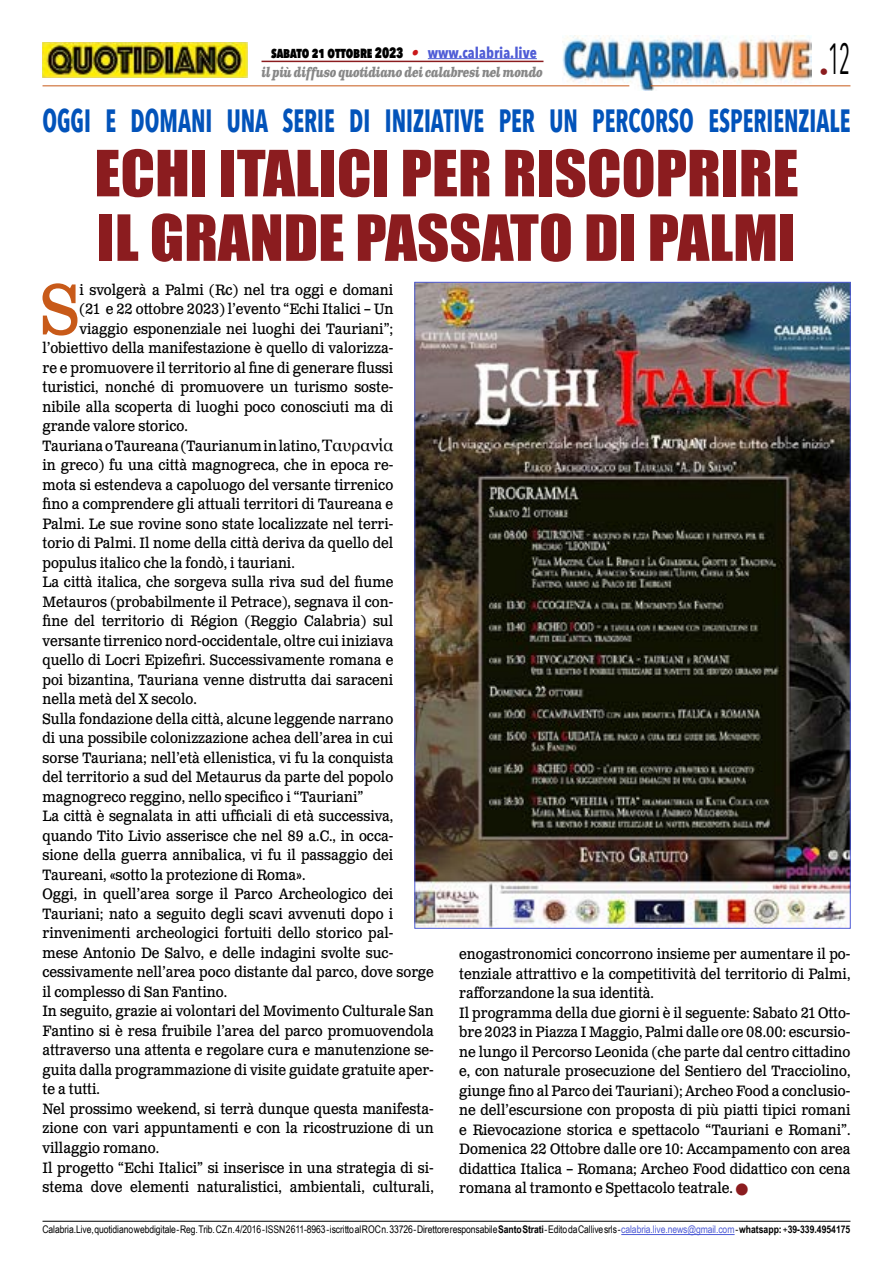
<style>
.page{position:relative;width:893px;height:1263px;background:#fff}
.page>*{position:absolute;margin:0;border:0;box-sizing:border-box;transform-origin:0 0}
.t1{font:71.25px "Clarendon Text Pro";color:#c85a19;scale:.9 1}
.t2{font:58.8px/64.5px "Impact";color:#8b1c1f;scale:1.06 1}
.t3{font:43.5px "Avenir Next Condensed";color:#000;scale:.55 1}
.t4{font:700 32.1px "Avenir Next Condensed";color:#0253ba;scale:.75 1}
.t5{font:15px/19.5px "Clarendon Text Pro";color:#000;scale:.9 1}
.t6{font:800 15px "Avenir Next Condensed";letter-spacing:-.01em;color:#000;scale:.86 1}
.t7{font:italic 700 13.5px "Clarendon Text Pro";letter-spacing:-.05em;color:#878787;scale:.79 1}
.t8{font:10.5px "Arial Narrow";letter-spacing:-.01em;color:#000}
.s1{font-family:"Clarendon Text Pro";font-weight:700;font-style:italic;color:#ca181a}
.s2{font-weight:700;color:#4f5cd6}
.s3{font-family:"Georgia";font-size:16.5px}
.s4{color:#8b1c1f}
.s5{font-weight:700}
.s6{color:#4f5cd6}
</style>
<div class="page">
<img style="left:563px;top:36px;width:248px;height:54px">
<hr style="left:43px;top:85px;width:586px;height:1px;background:#c85a19">
<hr style="left:651px;top:85px;width:199px;height:1px;background:#c85a19">
<hr style="left:428px;top:58px;width:109px;height:1px;background:#4f5cd6">
<hr style="left:261px;top:61px;width:282px;height:1px;background:#8b1c1f">
<img style="left:43px;top:43px;width:204px;height:34px">
<hr style="left:43px;top:1221px;width:807px;height:1px;background:#000">
<hr style="left:621px;top:1234px;width:114px;height:1px;background:#4f5cd6">
<img style="left:417px;top:284px;width:431px;height:642px">
<p class="t6" style="left:271px;top:43px;width:311px">SABATO 21 OTTOBRE 2023 <span class="s1">•</span> <span class="s2">www.calabria.live</span></p>
<p class="t7" style="left:261px;top:64px;width:358px">il più diffuso quotidiano dei calabresi nel mondo</p>
<h3 class="t3" style="left:820px;top:21px;width:58px"><sub>•</sub>12</h3>
<h3 class="t4" style="left:43px;top:101px;width:1079px">OGGI E DOMANI UNA SERIE DI INIZIATIVE PER UN PERCORSO ESPERIENZIALE</h3>
<h2 class="t2" style="left:94px;top:139px;width:666px">ECHI ITALICI PER RISCOPRIRE<br>IL GRANDE PASSATO DI PALMI</h2>
<h1 class="t1" style="left:40px;top:266px;width:45px">S</h1>
<p class="t5" style="left:80px;top:281px;width:350px">i svolgerà a Palmi (Rc) nel tra oggi e domani</p>
<p class="t5" style="left:80px;top:300px;width:350px">(21 e 22 ottobre 2023) l’evento “Echi Italici – Un</p>
<p class="t5" style="left:80px;top:320px;width:350px">viaggio esponenziale nei luoghi dei Tauriani”;</p>
<p class="t5" style="left:43px;top:339px;width:391px">l’obiettivo della manifestazione è quello di valorizza-</p>
<p class="t5" style="left:43px;top:359px;width:391px">re e promuovere il territorio al fine di generare flussi</p>
<p class="t5" style="left:43px;top:378px;width:391px">turistici, nonché di promuovere un turismo soste-</p>
<p class="t5" style="left:43px;top:398px;width:391px">nibile alla scoperta di luoghi poco conosciuti ma di</p>
<p class="t5" style="left:43px;top:417px;width:163px">grande valore storico.</p>
<p class="t5" style="left:43px;top:437px;width:391px">Tauriana o Taureana (Taurianum in latino, <span class="s3">Ταυρανία</span></p>
<p class="t5" style="left:43px;top:456px;width:391px">in greco) fu una città magnogreca, che in epoca re-</p>
<p class="t5" style="left:43px;top:476px;width:391px">mota si estendeva a capoluogo del versante tirrenico</p>
<p class="t5" style="left:43px;top:495px;width:391px">fino a comprendere gli attuali territori di Taureana e</p>
<p class="t5" style="left:43px;top:515px;width:391px">Palmi. Le sue rovine sono state localizzate nel terri-</p>
<p class="t5" style="left:43px;top:534px;width:391px">torio di Palmi. Il nome della città deriva da quello del</p>
<p class="t5" style="left:43px;top:554px;width:282px">populus italico che la fondò, i tauriani.</p>
<p class="t5" style="left:43px;top:573px;width:391px">La città italica, che sorgeva sulla riva sud del fiume</p>
<p class="t5" style="left:43px;top:593px;width:391px">Metauros (probabilmente il Petrace), segnava il con-</p>
<p class="t5" style="left:43px;top:612px;width:391px">fine del territorio di Région (Reggio Calabria) sul</p>
<p class="t5" style="left:43px;top:632px;width:391px">versante tirrenico nord-occidentale, oltre cui iniziava</p>
<p class="t5" style="left:43px;top:651px;width:391px">quello di Locri Epizefiri. Successivamente romana e</p>
<p class="t5" style="left:43px;top:671px;width:391px">poi bizantina, Tauriana venne distrutta dai saraceni</p>
<p class="t5" style="left:43px;top:690px;width:173px">nella metà del X secolo.</p>
<p class="t5" style="left:43px;top:710px;width:391px">Sulla fondazione della città, alcune leggende narrano</p>
<p class="t5" style="left:43px;top:729px;width:391px">di una possibile colonizzazione achea dell’area in cui</p>
<p class="t5" style="left:43px;top:749px;width:391px">sorse Tauriana; nell’età ellenistica, vi fu la conquista</p>
<p class="t5" style="left:43px;top:768px;width:391px">del territorio a sud del Metaurus da parte del popolo</p>
<p class="t5" style="left:43px;top:788px;width:358px">magnogreco reggino, nello specifico i “Tauriani”</p>
<p class="t5" style="left:43px;top:807px;width:391px">La città è segnalata in atti ufficiali di età successiva,</p>
<p class="t5" style="left:43px;top:827px;width:391px">quando Tito Livio asserisce che nel 89 a.C., in occa-</p>
<p class="t5" style="left:43px;top:846px;width:391px">sione della guerra annibalica, vi fu il passaggio dei</p>
<p class="t5" style="left:43px;top:866px;width:294px">Taureani, «sotto la protezione di Roma».</p>
<p class="t5" style="left:43px;top:885px;width:391px">Oggi, in quell’area sorge il Parco Archeologico dei</p>
<p class="t5" style="left:43px;top:905px;width:391px">Tauriani; nato a seguito degli scavi avvenuti dopo i</p>
<p class="t5" style="left:43px;top:924px;width:391px">rinvenimenti archeologici fortuiti dello storico pal-</p>
<p class="t5" style="left:43px;top:944px;width:391px">mese Antonio De Salvo, e delle indagini svolte suc-</p>
<p class="t5" style="left:43px;top:963px;width:436px">cessivamente nell’area poco distante dal parco, dove sorge</p>
<p class="t5" style="left:43px;top:983px;width:207px">il complesso di San Fantino.</p>
<p class="t5" style="left:43px;top:1002px;width:436px">In seguito, grazie ai volontari del Movimento Culturale San</p>
<p class="t5" style="left:43px;top:1022px;width:436px">Fantino si è resa fruibile l’area del parco promuovendola</p>
<p class="t5" style="left:43px;top:1041px;width:436px">attraverso una attenta e regolare cura e manutenzione se-</p>
<p class="t5" style="left:43px;top:1061px;width:436px">guita dalla programmazione di visite guidate gratuite aper-</p>
<p class="t5" style="left:43px;top:1080px;width:65px">te a tutti.</p>
<p class="t5" style="left:43px;top:1100px;width:436px">Nel prossimo weekend, si terrà dunque questa manifesta-</p>
<p class="t5" style="left:43px;top:1119px;width:436px">zione con vari appuntamenti e con la ricostruzione di un</p>
<p class="t5" style="left:43px;top:1139px;width:131px">villaggio romano.</p>
<p class="t5" style="left:43px;top:1158px;width:436px">Il progetto “Echi Italici” si inserisce in una strategia di si-</p>
<p class="t5" style="left:43px;top:1178px;width:436px">stema dove elementi naturalistici, ambientali, culturali,</p>
<p class="t5" style="left:459px;top:945px;width:436px">enogastronomici concorrono insieme per aumentare il po&shy;tenziale attrattivo e la competitività del territorio di Palmi, rafforzandone la sua identità.<br>Il programma della due giorni è il seguente: Sabato 21 Otto&shy;bre 2023 in Piazza I Maggio, Palmi dalle ore 08.00: escursio&shy;ne lungo il Percorso Leonida (che parte dal centro cittadino e, con naturale prosecuzione del Sentiero del Tracciolino, giunge fino al Parco dei Tauriani); Archeo Food a conclusio&shy;ne dell’escursione con proposta di più piatti tipici romani e Rievocazione storica e spettacolo “Tauriani e Romani”.<br>Domenica 22 Ottobre dalle ore 10: Accampamento con area didattica Italica – Romana; Archeo Food didattico con cena romana al tramonto e Spettacolo teatrale. <span class="s4">■</span></p>
<p class="t8" style="left:43px;top:1222px;width:809px">Calabria.Live, quotidiano webdigitale - Reg. Trib. CZ n. 4/2016 - ISSN 2611-8963 - iscritto al ROC n. 33726 - Direttore responsabile <span class="s5">Santo Strati</span> - Edito da Callive srls - <span class="s6">calabria.live.news@gmail.com</span> - <span class="s5">whatsapp:</span> +<span class="s5">39-339.4954175</span></p>
</div>
